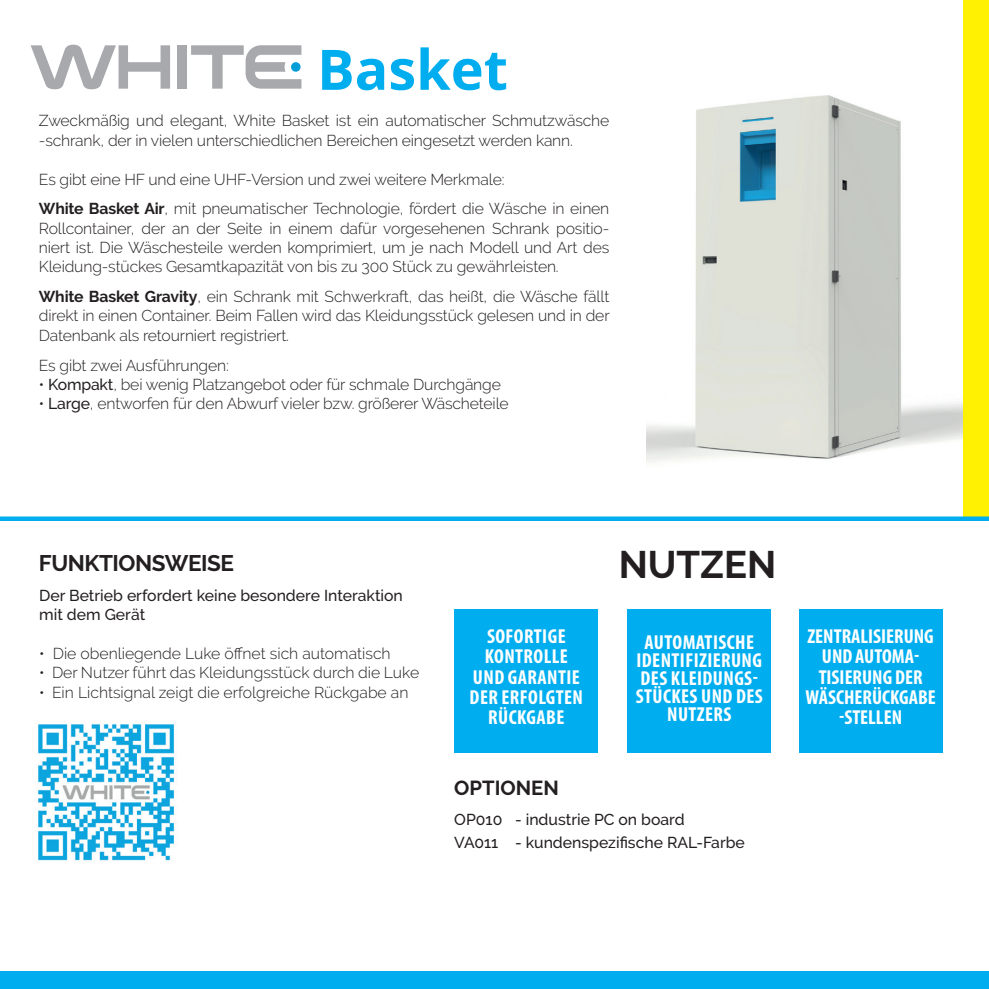
<style>
.page{position:relative;width:989px;height:989px;background:#fff}
.page>*{position:absolute;margin:0;border:0;box-sizing:border-box;transform-origin:0 0}
.t1{font:700 55.8px "Open Sans";color:#00aeef}
.t2{font:700 38.25px "Raleway";color:#231f20}
.t3{font:700 22.5px "Raleway";letter-spacing:-.02em;color:#231f20}
.t4{font:700 condensed 20.25px/18px "Myriad Pro";letter-spacing:.02em;color:#fff;text-align:center}
.t5{font:700 condensed 20.25px/20.2px "Myriad Pro";color:#fff;text-align:center}
.t6{font:700 20.25px "Raleway";color:#231f20}
.t7{font:300 15.75px/19.3px "Raleway";letter-spacing:-.01em;color:#231f20}
.t8{font:500 15.75px/19.3px "Raleway";color:#231f20}
.s1{font-weight:700}
.s2{font-weight:500}
</style>
<div class="page">
<img style="left:646px;top:95px;width:317px;height:368px">
<div style="left:963px;top:0;width:26px;height:521px;background:#fff101"></div>
<div style="left:0;top:972px;width:989px;height:17px;background:#00aeef"></div>
<div style="left:0;top:516px;width:989px;height:5px;background:#00aeef"></div>
<img style="left:38px;top:724px;width:137px;height:137px">
<svg style="left:31px;top:45px;width:139px;height:44px"></svg>
<div style="left:177px;top:45px;width:9px;height:44px;background:#a8a9ad"></div>
<svg style="left:191px;top:45px;width:110px;height:44px"></svg>
<div style="left:799px;top:609px;width:143px;height:144px;background:#00aeef"></div>
<div style="left:627px;top:609px;width:144px;height:144px;background:#00aeef"></div>
<div style="left:454px;top:609px;width:144px;height:144px;background:#00aeef"></div>
<h1 class="t1" style="left:317px;top:30px;width:192px">Basket</h1>
<p class="t7" style="left:39px;top:111px;width:572px">Zweckmäßig und elegant, White Basket ist ein automatischer Schmutzwäsche -schrank, der in vielen unterschiedlichen Bereichen eingesetzt werden kann.</p>
<p class="t7" style="left:39px;top:164px;width:572px;line-height:29.7px">Es gibt eine HF und eine UHF-Version und zwei weitere Merkmale:<br><span class="s1">White Basket Air</span>, mit pneumatischer Technologie, fördert die Wäsche in einen</p>
<p class="t7" style="left:39px;top:218px;width:572px;text-align:justify">Rollcontainer, der an der Seite in einem dafür vorgesehenen Schrank positio&shy;niert ist. Die Wäschesteile werden komprimiert, um je nach Modell und Art des Kleidung-stückes Gesamtkapazität von bis zu 300 Stück zu gewährleisten.</p>
<p class="t7" style="left:39px;top:287px;width:572px;text-align:justify"><span class="s1">White Basket Gravity</span>, ein Schrank mit Schwerkraft, das heißt, die Wäsche fällt direkt in einen Container. Beim Fallen wird das Kleidungsstück gelesen und in der Datenbank als retourniert registriert.</p>
<p class="t7" style="left:39px;top:355px;width:191px">Es gibt zwei Ausführungen:</p>
<p class="t7" style="left:39px;top:374px;width:463px">• <span class="s2">Kompakt</span>, bei wenig Platzangebot oder für schmale Durchgänge</p>
<p class="t7" style="left:39px;top:394px;width:471px">• <span class="s2">Large</span>, entworfen für den Abwurf vieler bzw. größerer Wäscheteile</p>
<h3 class="t3" style="left:39px;top:550px;width:197px">FUNKTIONSWEISE</h3>
<h2 class="t2" style="left:618px;top:542px;width:159px">NUTZEN</h2>
<p class="t8" style="left:39px;top:585px;width:365px">Der Betrieb erfordert keine besondere Interaktion mit dem Gerät</p>
<p class="t7" style="left:39px;top:643px;width:353px">• Die obenliegende Luke öffnet sich automatisch</p>
<p class="t7" style="left:39px;top:663px;width:381px">• Der Nutzer führt das Kleidungsstück durch die Luke</p>
<p class="t7" style="left:39px;top:682px;width:371px">• Ein Lichtsignal zeigt die erfolgreiche Rückgabe an</p>
<p class="t4" style="left:469px;top:625px;width:115px;line-height:20.2px">SOFORTIGE<br>KONTROLLE<br>UND GARANTIE<br>DER ERFOLGTEN<br>RÜCKGABE</p>
<p class="t4" style="left:635px;top:633px;width:129px">AUTOMATISCHE<br>IDENTIFIZIERUNG<br>DES KLEIDUNGS-<br>STÜCKES UND DES<br>NUTZERS</p>
<p class="t6" style="left:454px;top:776px;width:106px">OPTIONEN</p>
<p class="t8" style="left:454px;top:807px;width:292px;line-height:23.8px">OP010 - industrie PC on board<br>VA011 - kundenspezifische RAL-Farbe</p>
<p class="t5" style="left:805px;top:625px;width:132px">ZENTRALISIERUNG<br>UND AUTOMA-<br>TISIERUNG DER<br>WÄSCHERÜCKGABE -STELLEN</p>
</div>
